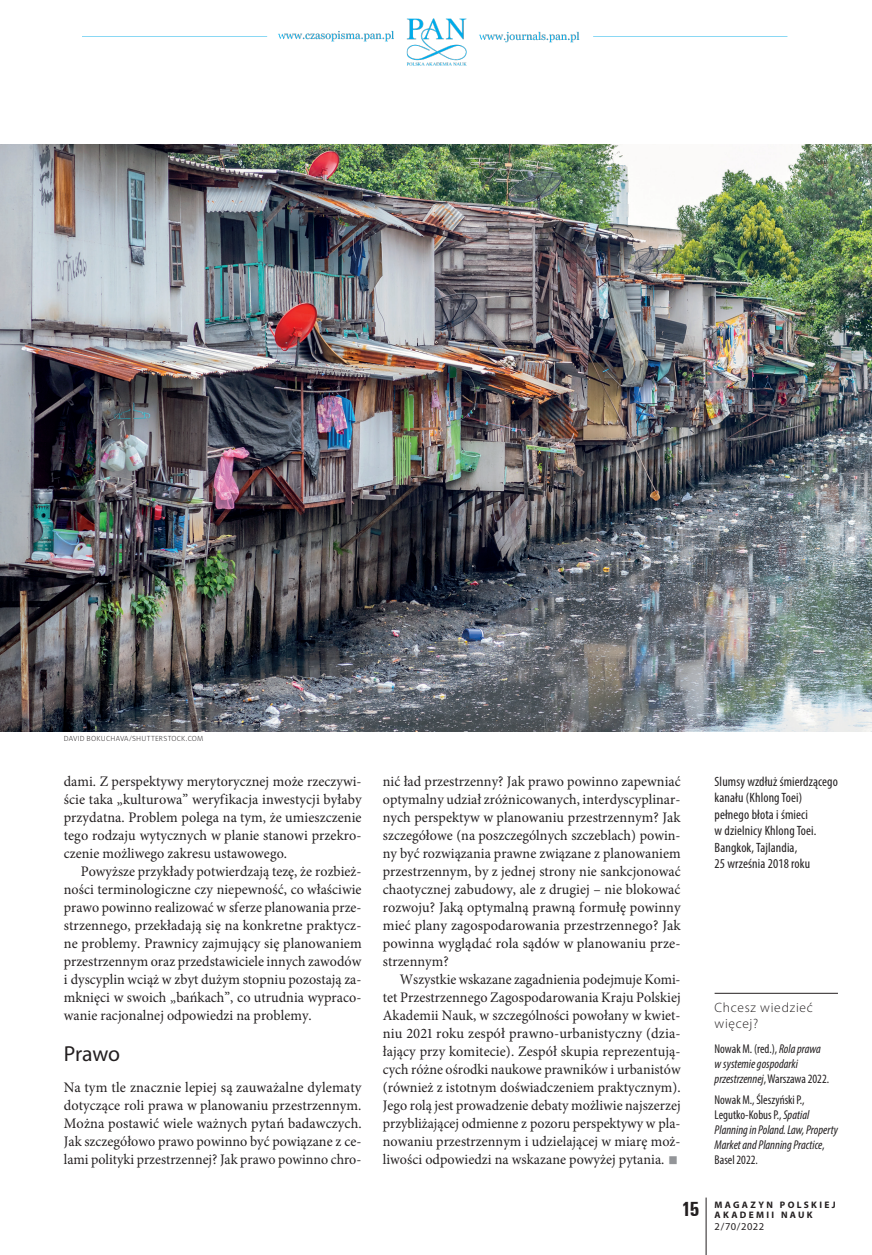
<style>
.page{position:relative;width:872px;height:1255px;background:#fff}
.page>*{position:absolute;margin:0;border:0;box-sizing:border-box;transform-origin:0 0}
.t1{font:21.75px "Myriad Pro";letter-spacing:-.01em;color:#231f20}
.t2{font:14.55px/18px "Minion Pro";letter-spacing:.005em;color:#231f20;text-align:justify}
.t3{font:14.55px/18px "Minion Pro";letter-spacing:.005em;color:#231f20;text-align:justify;scale:.95 1}
.t4{font:condensed 13.5px/16.5px "Myriad Pro";letter-spacing:.01em;color:#231f20}
.t5{font:300 13.5px/16.5px "Myriad Pro";letter-spacing:.055em;color:#231f20}
.t6{font:italic condensed 12.75px/15px "Myriad Pro";color:#231f20}
.t7{font:10.5px "Myriad Pro";letter-spacing:.045em;color:#231f20}
.t8{font:700 9.45px/10.5px "Myriad Pro";letter-spacing:.245em;color:#231f20}
.t9{font:7.5px "Naomi Sans EFN Thin";letter-spacing:.03em;color:#231f20}
.s1{font-size:27px;color:#939598}
.s2{font-style:normal}
.s3{font-family:"Unitus TEE";font-stretch:condensed;font-size:21px}
</style>
<div class="page">
<img style="left:82px;top:18px;width:706px;height:48px">
<hr style="left:706px;top:1197px;width:1px;height:57px;background:#231f20">
<hr style="left:714px;top:993px;width:124px;height:1px;background:#231f20">
<img style="left:0;top:145px;width:872px;height:586px">
<p class="t9" style="left:64px;top:734px;width:141px">DAVID BOKUCHAVA/SHUTTERSTOCK.COM</p>
<p class="t2" style="left:64px;top:772px;width:299px">dami. Z perspektywy merytorycznej może rzeczywi&shy;ście taka „kulturowa” weryfikacja inwestycji byłaby przydatna. Problem polega na tym, że umieszczenie tego rodzaju wytycznych w planie stanowi przekro&shy;czenie możliwego zakresu ustawowego.</p>
<p class="t2" style="left:64px;top:862px;width:299px;text-indent:17px">Powyższe przykłady potwierdzają tezę, że rozbież&shy;ności terminologiczne czy niepewność, co właściwie prawo powinno realizować w sferze planowania prze&shy;strzennego, przekładają się na konkretne praktycz&shy;ne problemy. Prawnicy zajmujący się planowaniem przestrzennym oraz przedstawiciele innych zawodów i dyscyplin wciąż w zbyt dużym stopniu pozostają za&shy;mknięci w swoich „bańkach”, co utrudnia wypraco&shy;wanie racjonalnej odpowiedzi na problemy.</p>
<h1 class="t1" style="left:64px;top:1040px;width:58px">Prawo</h1>
<p class="t2" style="left:64px;top:1078px;width:299px">Na tym tle znacznie lepiej są zauważalne dylematy dotyczące roli prawa w planowaniu przestrzennym.<br>Można postawić wiele ważnych pytań badawczych.<br>Jak szczegółowo prawo powinno być powiązane z ce&shy;lami polityki przestrzennej? Jak prawo powinno chro-</p>
<p class="t2" style="left:383px;top:772px;width:299px">nić ład przestrzenny? Jak prawo powinno zapewniać optymalny udział zróżnicowanych, interdyscyplinar&shy;nych perspektyw w planowaniu przestrzennym? Jak szczegółowe (na poszczególnych szczeblach) powin&shy;ny być rozwiązania prawne związane z planowaniem przestrzennym, by z jednej strony nie sankcjonować chaotycznej zabudowy, ale z drugiej – nie blokować rozwoju? Jaką optymalną prawną formułę powinny mieć plany zagospodarowania przestrzennego? Jak powinna wyglądać rola sądów w planowaniu prze&shy;strzennym?</p>
<p class="t3" style="left:383px;top:970px;width:315px;text-indent:17px">Wszystkie wskazane zagadnienia podejmuje Komi&shy;tet Przestrzennego Zagospodarowania Kraju Polskiej Akademii Nauk, w szczególności powołany w kwiet&shy;niu 2021 roku zespół prawno-urbanistyczny (dzia&shy;łający przy komitecie). Zespół skupia reprezentują&shy;cych różne ośrodki naukowe prawników i urbanistów (również z istotnym doświadczeniem praktycznym).<br>Jego rolą jest prowadzenie debaty możliwie najszerzej przybliżającej odmienne z pozoru perspektywy w pla&shy;nowaniu przestrzennym i udzielającej w miarę moż&shy;liwości odpowiedzi na wskazane powyżej pytania. <span class="s1">■</span></p>
<p class="t4" style="left:714px;top:773px;width:125px">Slumsy wzdłuż śmierdzącego kanału (Khlong Toei) pełnego błota i śmieci<br>w dzielnicy Khlong Toei.<br>Bangkok, Tajlandia,<br>25 września 2018 roku</p>
<p class="t5" style="left:714px;top:998px;width:100px">Chcesz wiedzieć więcej?</p>
<p class="t6" style="left:714px;top:1040px;width:116px"><span class="s2">Nowak M. (red.),</span> Rola prawa w systemie gospodarki przestrzennej<span class="s2">, Warszawa 2022.</span></p>
<p class="t6" style="left:714px;top:1092px;width:125px"><span class="s2">Nowak M., Śleszyński P.,<br>Legutko-Kobus P.,</span> Spatial<br>Planning in Poland. Law, Property<br>Market and Planning Practice<span class="s2">,<br>Basel 2022.</span></p>
<p class="t8" style="left:714px;top:1198px;width:123px;text-indent:-33px"><span class="s3">15</span> MAGAZYN POLSKIEJ<br>AKADEMII NAUK</p>
<p class="t7" style="left:714px;top:1220px;width:51px">2/70/2022</p>
</div>
